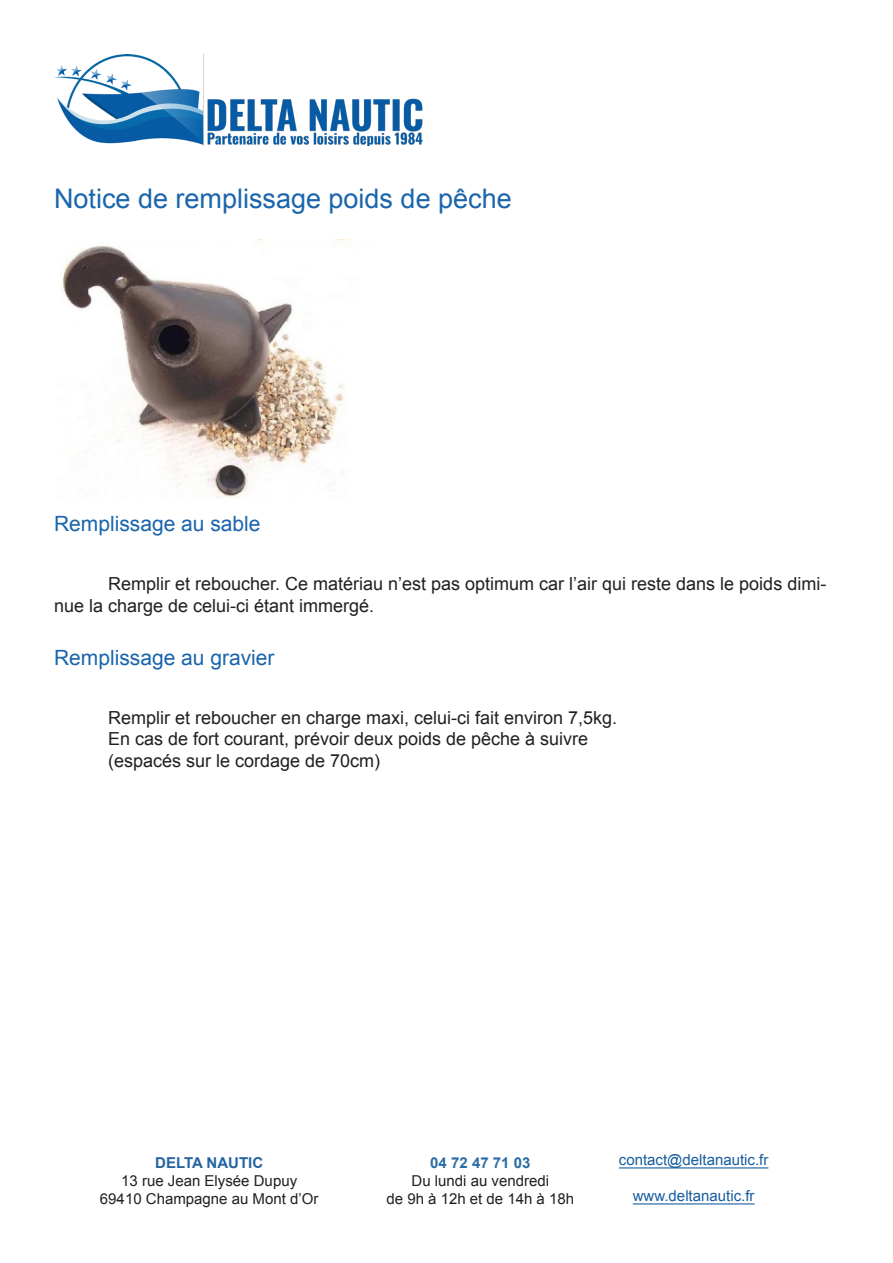
<style>
.page{position:relative;width:893px;height:1263px;background:#fff}
.page>*{position:absolute;margin:0;border:0;box-sizing:border-box;transform-origin:0 0}
.t1{font:27px "Arial";color:#1a65ac}
.t2{font:21px "Arial";color:#1a65ac}
.t3{font:18px/21.6px "Arial";color:#231f20}
.t4{font:15px/18px "Arial";color:#231f20;text-align:center}
.t5{font:15px "Arial";color:#175d9e}
.t6{font:700 15px "Arial";color:#2563a1}
.t7{font:700 15px "Arial";color:#2b6ca6}
</style>
<div class="page">
<img style="left:54px;top:54px;width:369px;height:91px">
<img style="left:62px;top:240px;width:288px;height:258px">
<hr style="left:619px;top:1167px;width:149px;height:1px;background:#175d9e">
<hr style="left:633px;top:1203px;width:121px;height:1px;background:#175d9e">
<p class="t1" style="left:54px;top:180px;width:459px">Notice de remplissage poids de pêche</p>
<p class="t2" style="left:54px;top:510px;width:208px">Remplissage au sable</p>
<p class="t3" style="left:54px;top:573px;width:774px;text-indent:54px">Remplir et reboucher. Ce matériau n’est pas optimum car l’air qui reste dans le poids dimi&shy;nue la charge de celui-ci étant immergé.</p>
<p class="t2" style="left:54px;top:643px;width:222px">Remplissage au gravier</p>
<p class="t3" style="left:108px;top:706px;width:511px">Remplir et reboucher en charge maxi, celui-ci fait environ 7,5kg.<br>En cas de fort courant, prévoir deux poids de pêche à suivre (espacés sur le cordage de 70cm)</p>
<p class="t6" style="left:155px;top:1152px;width:110px">DELTA NAUTIC</p>
<p class="t4" style="left:100px;top:1171px;width:220px">13 rue Jean Elysée Dupuy<br>69410 Champagne au Mont d’Or</p>
<p class="t7" style="left:430px;top:1152px;width:102px">04 72 47 71 03</p>
<p class="t4" style="left:386px;top:1171px;width:189px">Du lundi au vendredi<br>de 9h à 12h et de 14h à 18h</p>
<p class="t5" style="left:619px;top:1150px;width:151px">contact@deltanautic.fr</p>
<p class="t5" style="left:633px;top:1186px;width:123px">www.deltanautic.fr</p>
</div>
